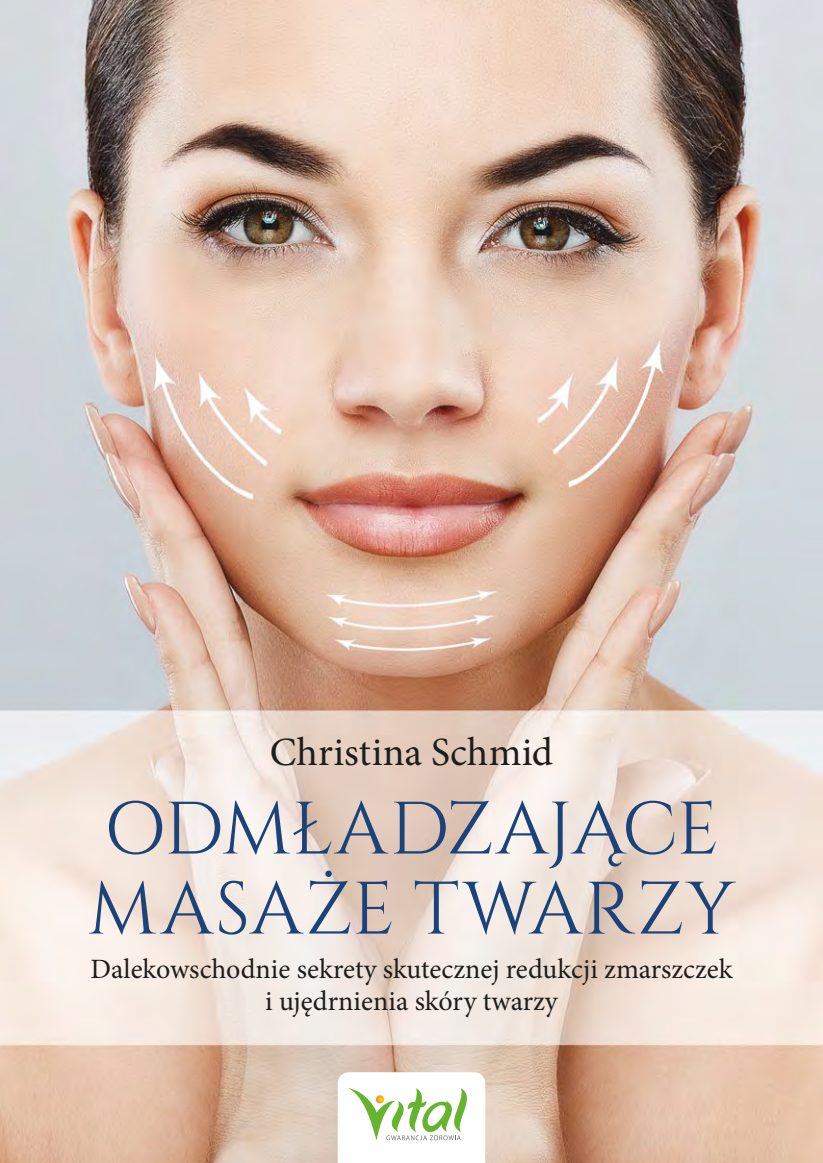
<style>
.page{position:relative;width:823px;height:1163px;background:#fff}
.page>*{position:absolute;margin:0;border:0;box-sizing:border-box;transform-origin:0 0}
.t1{font:74px/80px "Cinzel";letter-spacing:.015em;color:#1b4379}
.t2{font:40px "Minion Pro";color:#1d1d1b}
.t3{font:28px/32px "Minion Pro";color:#1d1d1b;text-align:center}
</style>
<div class="page">
<img style="left:0;top:0;width:822px;height:1162px">
<svg style="left:337px;top:1071px;width:148px;height:91px"></svg>
<h2 class="t2" style="left:270px;top:725px;width:284px">Christina Schmid</h2>
<h1 class="t1" style="left:88px;top:791px;width:648px">ODMŁADZAJĄCE<br>MASAŻE TWARZY</h1>
<p class="t3" style="left:90px;top:952px;width:643px">Dalekowschodnie sekrety skutecznej redukcji zmarszczek i ujędrnienia skóry twarzy</p>
</div>
